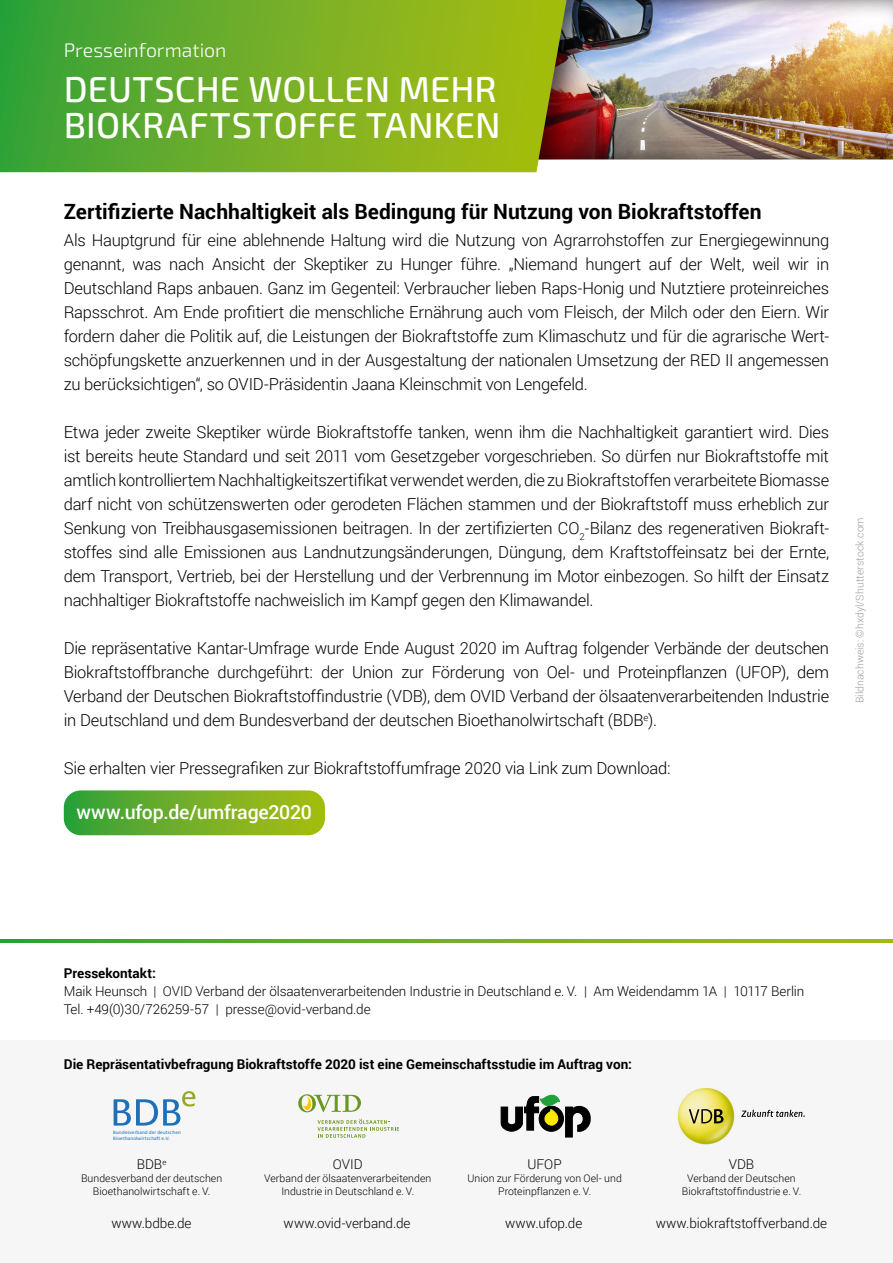
<style>
.page{position:relative;width:893px;height:1263px;background:#fff}
.page>*{position:absolute;margin:0;border:0;box-sizing:border-box;transform-origin:0 0}
.t1{font:500 36px/36px "Exo 2.0";letter-spacing:.005em;color:#fff}
.t2{font:700 21px "Roboto";color:#000}
.t3{font:500 19.5px "Roboto";letter-spacing:-.01em;color:#fff}
.t4{font:300 19.5px "Exo 2.0";letter-spacing:-.005em;color:#fff}
.t5{font:300 16.5px/24px "Roboto";letter-spacing:-.015em;color:#000;text-align:justify}
.t6{font:300 13.5px/18px "Roboto";letter-spacing:-.005em;color:#000}
.t7{font:700 13.5px "Roboto";color:#000}
.t8{font:300 10.5px/12.6px "Roboto";letter-spacing:.005em;color:#000;text-align:center}
.t9{font:300 10.5px "Roboto";letter-spacing:.005em;color:#9d9d9c}
.t10{font:4.95px/5.6px "Neue Praxis";letter-spacing:.025em;color:#1d71b8}
</style>
<div class="page">
<svg style="left:0;top:940px;width:893px;height:3px;background:#6fae26"></svg>
<svg style="left:0;top:0;width:539px;height:172px;background:#70af26"></svg>
<div style="left:0;top:1041px;width:893px;height:222px;background:#f6f6f6"></div>
<svg style="left:114px;top:1091px;width:81px;height:34px"></svg>
<img style="left:536px;top:0;width:357px;height:162px">
<svg style="left:64px;top:790px;width:261px;height:45px;background:#74b12c"></svg>
<svg style="left:298px;top:1094px;width:63px;height:18px"></svg>
<svg style="left:317px;top:1119px;width:82px;height:19px"></svg>
<div style="left:539px;top:1106px;width:24px;height:25px;background:#000;border-radius:50%"></div>
<div style="left:539px;top:1106px;width:24px;height:25px;border:1px solid #000;border-radius:50%"></div>
<svg style="left:565px;top:1106px;width:25px;height:31px"></svg>
<svg style="left:501px;top:1095px;width:58px;height:36px"></svg>
<img style="left:678px;top:1088px;width:56px;height:56px">
<svg style="left:741px;top:1110px;width:64px;height:7px"></svg>
<svg style="left:689px;top:1109px;width:34px;height:14px"></svg>
<p class="t4" style="left:64px;top:39px;width:164px">Presseinformation</p>
<h1 class="t1" style="left:64px;top:72px;width:438px">DEUTSCHE WOLLEN MEHR<br>BIOKRAFTSTOFFE TANKEN</h1>
<p class="t2" style="left:64px;top:197px;width:699px">Zertifizierte Nachhaltigkeit als Bedingung für Nutzung von Biokraftstoffen</p>
<p class="t5" style="left:64px;top:228px;width:767px">Als Hauptgrund für eine ablehnende Haltung wird die Nutzung von Agrarrohstoffen zur Energiegewinnung genannt, was nach Ansicht der Skeptiker zu Hunger führe. „Niemand hungert auf der Welt, weil wir in Deutschland Raps anbauen. Ganz im Gegenteil: Verbraucher lieben Raps-Honig und Nutztiere proteinreiches Rapsschrot. Am Ende profitiert die menschliche Ernährung auch vom Fleisch, der Milch oder den Eiern. Wir fordern daher die Politik auf, die Leistungen der Biokraftstoffe zum Klimaschutz und für die agrarische Wert&shy;schöpfungskette anzuerkennen und in der Ausgestaltung der nationalen Umsetzung der RED II angemessen zu berücksichtigen“, so OVID-Präsidentin Jaana Kleinschmit von Lengefeld.</p>
<p class="t5" style="left:64px;top:420px;width:767px">Etwa jeder zweite Skeptiker würde Biokraftstoffe tanken, wenn ihm die Nachhaltigkeit garantiert wird. Dies ist bereits heute Standard und seit 2011 vom Gesetzgeber vorgeschrieben. So dürfen nur Biokraftstoffe mit amtlich kontrolliertem Nachhaltigkeitszertifikat verwendet werden, die zu Biokraftstoffen verarbeitete Biomasse darf nicht von schützenswerten oder gerodeten Flächen stammen und der Biokraftstoff muss erheblich zur Senkung von Treibhausgasemissionen beitragen. In der zertifizierten CO<sub>2</sub>-Bilanz des regenerativen Biokraft&shy;stoffes sind alle Emissionen aus Landnutzungsänderungen, Düngung, dem Kraftstoffeinsatz bei der Ernte, dem Transport, Vertrieb, bei der Herstellung und der Verbrennung im Motor einbezogen. So hilft der Einsatz nachhaltiger Biokraftstoffe nachweislich im Kampf gegen den Klimawandel.</p>
<p class="t5" style="left:64px;top:636px;width:767px">Die repräsentative Kantar-Umfrage wurde Ende August 2020 im Auftrag folgender Verbände der deutschen Biokraftstoffbranche durchgeführt: der Union zur Förderung von Oel- und Proteinpflanzen (UFOP), dem Verband der Deutschen Biokraftstoffindustrie (VDB), dem OVID Verband der ölsaatenverarbeitenden Industrie in Deutschland und dem Bundesverband der deutschen Bioethanolwirtschaft (BDB<sup>e</sup>).</p>
<p class="t5" style="left:64px;top:756px;width:608px">Sie erhalten vier Pressegrafiken zur Biokraftstoffumfrage 2020 via Link zum Download:</p>
<p class="t3" style="left:77px;top:799px;width:237px">www.ufop.de/umfrage2020</p>
<p class="t9" style="left:852px;top:703px;width:188px;rotate:-90deg">Bildnachweis: ©hxdyl/Shutterstock.com</p>
<p class="t7" style="left:64px;top:963px;width:94px">Pressekontakt:</p>
<p class="t6" style="left:64px;top:981px;width:742px">Maik Heunsch | OVID Verband der ölsaatenverarbeitenden Industrie in Deutschland e. V. | Am Weidendamm 1A | 10117 Berlin<br>Tel. +49(0)30/726259-57 | presse@ovid-verband.de</p>
<p class="t7" style="left:64px;top:1054px;width:570px">Die Repräsentativbefragung Biokraftstoffe 2020 ist eine Gemeinschaftsstudie im Auftrag von:</p>
<p class="t10" style="left:113px;top:1130px;width:69px">Bundesverband der deutschen<br>Bioethanolwirtschaft e.V.</p>
<p class="t6" style="left:137px;top:1155px;width:31px">BDB<sup>e</sup></p>
<p class="t8" style="left:81px;top:1171px;width:143px">Bundesverband der deutschen<br>Bioethanolwirtschaft e. V.</p>
<p class="t6" style="left:111px;top:1214px;width:82px">www.bdbe.de</p>
<p class="t6" style="left:333px;top:1155px;width:31px">OVID</p>
<p class="t8" style="left:264px;top:1171px;width:169px">Verband der ölsaatenverarbeitenden<br>Industrie in Deutschland e. V.</p>
<p class="t6" style="left:284px;top:1214px;width:128px">www.ovid-verband.de</p>
<p class="t6" style="left:528px;top:1155px;width:36px">UFOP</p>
<p class="t8" style="left:467px;top:1171px;width:156px">Union zur Förderung von Oel- und<br>Proteinpflanzen e. V.</p>
<p class="t6" style="left:505px;top:1214px;width:79px">www.ufop.de</p>
<p class="t6" style="left:729px;top:1155px;width:27px">VDB</p>
<p class="t8" style="left:682px;top:1171px;width:121px">Verband der Deutschen<br>Biokraftstoffindustrie e. V.</p>
<p class="t6" style="left:656px;top:1214px;width:173px">www.biokraftstoffverband.de</p>
</div>
